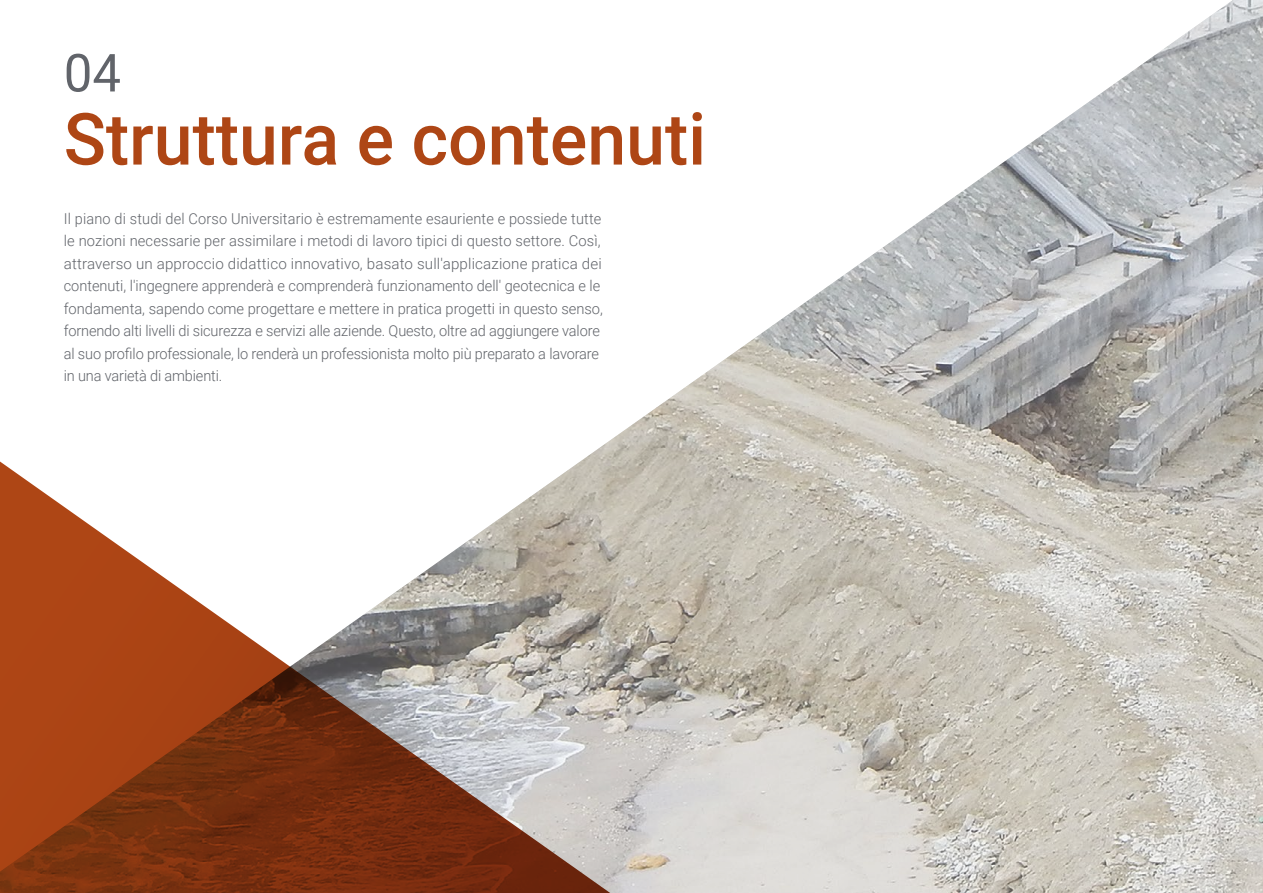
<style>
.page{position:relative;width:1263px;height:893px;background:#fff}
.page>*{position:absolute;margin:0;border:0;box-sizing:border-box;transform-origin:0 0}
.t1{font:500 72px "Roboto";color:#ae4615}
.t2{font:52.5px "Roboto";color:#61646a}
.t3{font:300 15px/22.5px "Roboto";color:#61646a}
</style>
<div class="page">
<img style="left:602px;top:0;width:661px;height:893px">
<svg style="left:0;top:446px;width:640px;height:447px"></svg>
<h2 class="t2" style="left:64px;top:36px;width:59px">04</h2>
<h1 class="t1" style="left:64px;top:89px;width:644px">Struttura e contenuti</h1>
<p class="t3" style="left:64px;top:207px;width:541px">Il piano di studi del Corso Universitario è estremamente esauriente e possiede tutte le nozioni necessarie per assimilare i metodi di lavoro tipici di questo settore. Così, attraverso un approccio didattico innovativo, basato sull'applicazione pratica dei contenuti, l'ingegnere apprenderà e comprenderà funzionamento dell' geotecnica e le fondamenta, sapendo come progettare e mettere in pratica progetti in questo senso, fornendo alti livelli di sicurezza e servizi alle aziende. Questo, oltre ad aggiungere valore al suo profilo professionale, lo renderà un professionista molto più preparato a lavorare in una varietà di ambienti.</p>
</div>
